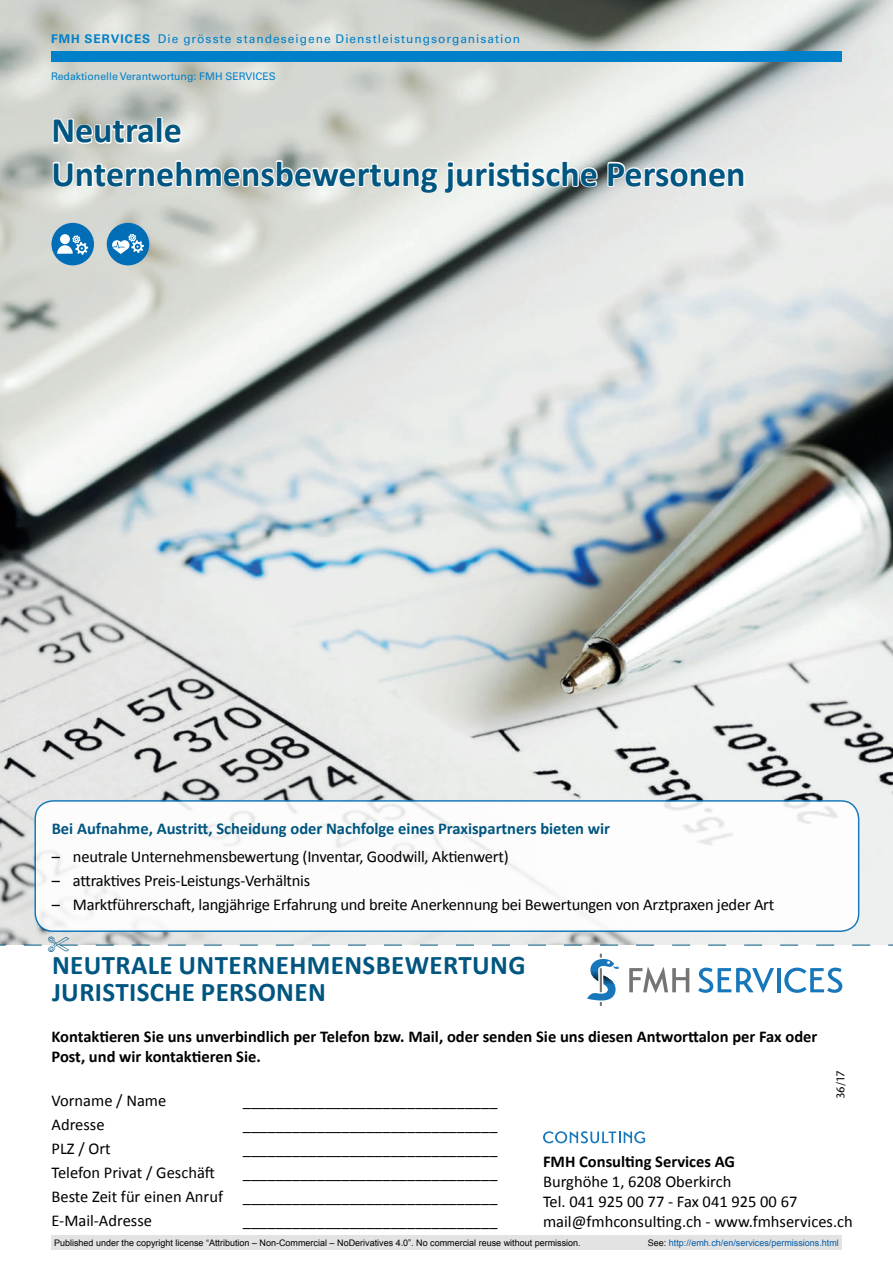
<style>
.page{position:relative;width:893px;height:1263px;background:#fff}
.page>*{position:absolute;margin:0;border:0;box-sizing:border-box;transform-origin:0 0}
.t1{font:700 36px/43.2px "Calibri";color:#005680}
.t2{font:700 27px/27px "Calibri";letter-spacing:.015em;color:#005680}
.t3{font:16.5px/19.8px "Calibri";letter-spacing:-.015em;color:#000}
.t4{font:700 16.5px/19.8px "Calibri";color:#000}
.t5{font:700 16.5px "Calibri";color:#005680}
.t6{font:12px "Univers LT Std";letter-spacing:.08em;color:#0080c8}
.t7{font:500 11.25px "Stone Sans ITC Std";color:#000}
.t8{font:10.5px "Univers LT Std";color:#0080c8}
.t9{font:9px "Arial";color:#000}
.t10{font:9px "Arial";color:#005ba9}
.s1{font-weight:700}
.s2{color:#000}
</style>
<div class="page">
<img style="left:0;top:0;width:893px;height:937px">
<svg style="left:543px;top:1131px;width:102px;height:12px"></svg>
<svg style="left:51px;top:113px;width:695px;height:85px"></svg>
<div style="left:35px;top:801px;width:824px;height:130px;background:#fff;border-radius:18px"></div>
<div style="left:34px;top:800px;width:825px;height:132px;border:2px solid #006db7;border-radius:18px"></div>
<div style="left:51px;top:223px;width:43px;height:42px;background:#006db7;border-radius:50%"></div>
<svg style="left:57px;top:235px;width:31px;height:20px"></svg>
<div style="left:107px;top:223px;width:42px;height:42px;background:#006db7;border-radius:50%"></div>
<svg style="left:112px;top:234px;width:32px;height:20px"></svg>
<div style="left:51px;top:51px;width:791px;height:11px;background:#0080c8"></div>
<div style="left:51px;top:1235px;width:791px;height:15px;background:#e3e3e3"></div>
<svg style="left:0;top:937px;width:893px;height:69px"></svg>
<p class="t6" style="left:51px;top:31px;width:470px"><span class="s1">FMH SERVICES</span> Die grösste standeseigene Dienstleistungsorganisation</p>
<p class="t8" style="left:51px;top:70px;width:226px">Redaktionelle Verantwortung: FMH SERVICES</p>
<h1 class="t1" style="left:51px;top:109px;width:696px">Neutrale<br>Unternehmensbewertung juristische Personen</h1>
<p class="t5" style="left:52px;top:818px;width:560px">Bei Aufnahme, Austritt, Scheidung oder Nachfolge eines Praxispartners bieten wir</p>
<p class="t3" style="left:52px;top:847px;width:459px">– neutrale Unternehmensbewertung (Inventar, Goodwill, Aktienwert)</p>
<p class="t3" style="left:52px;top:871px;width:260px">– attraktives Preis-Leistungs-Verhältnis</p>
<p class="t3" style="left:52px;top:895px;width:724px">– Marktführerschaft, langjährige Erfahrung und breite Anerkennung bei Bewertungen von Arztpraxen jeder Art</p>
<h2 class="t2" style="left:52px;top:951px;width:475px">NEUTRALE UNTERNEHMENSBEWERTUNG<br>JURISTISCHE PERSONEN</h2>
<p class="t4" style="left:51px;top:1026px;width:767px">Kontaktieren Sie uns unverbindlich per Telefon bzw. Mail, oder senden Sie uns diesen Antworttalon per Fax oder<br>Post, und wir kontaktieren Sie.</p>
<p class="t3" style="left:51px;top:1091px;width:116px">Vorname / Name</p>
<p class="t3" style="left:243px;top:1091px;width:256px">_______________________________</p>
<p class="t3" style="left:51px;top:1115px;width:55px">Adresse</p>
<p class="t3" style="left:243px;top:1115px;width:256px">_______________________________</p>
<p class="t3" style="left:51px;top:1139px;width:61px">PLZ / Ort</p>
<p class="t3" style="left:243px;top:1139px;width:256px">_______________________________</p>
<p class="t3" style="left:51px;top:1163px;width:165px">Telefon Privat / Geschäft</p>
<p class="t3" style="left:51px;top:1161px;width:448px;line-height:24px;text-align:justify;text-indent:191px">_______________________________ Beste Zeit für einen Anruf _______________________________ E-Mail-Adresse</p>
<p class="t3" style="left:243px;top:1211px;width:256px">_______________________________</p>
<p class="t7" style="left:834px;top:1099px;width:31px;rotate:-90deg">36/17</p>
<p class="t4" style="left:543px;top:1152px;width:193px">FMH Consulting Services AG</p>
<p class="t3" style="left:543px;top:1172px;width:311px">Burghöhe 1, 6208 Oberkirch<br>Tel. 041 925 00 77 - Fax 041 925 00 67 mail@fmhconsulting.ch - www.fmhservices.ch</p>
<p class="t9" style="left:54px;top:1237px;width:528px">Published under the copyright license “Attribution – Non-Commercial – NoDerivatives 4.0”. No commercial reuse without permission.</p>
<p class="t10" style="left:648px;top:1237px;width:193px"><span class="s2">See:</span> http://emh.ch/en/services/permissions.html</p>
</div>
